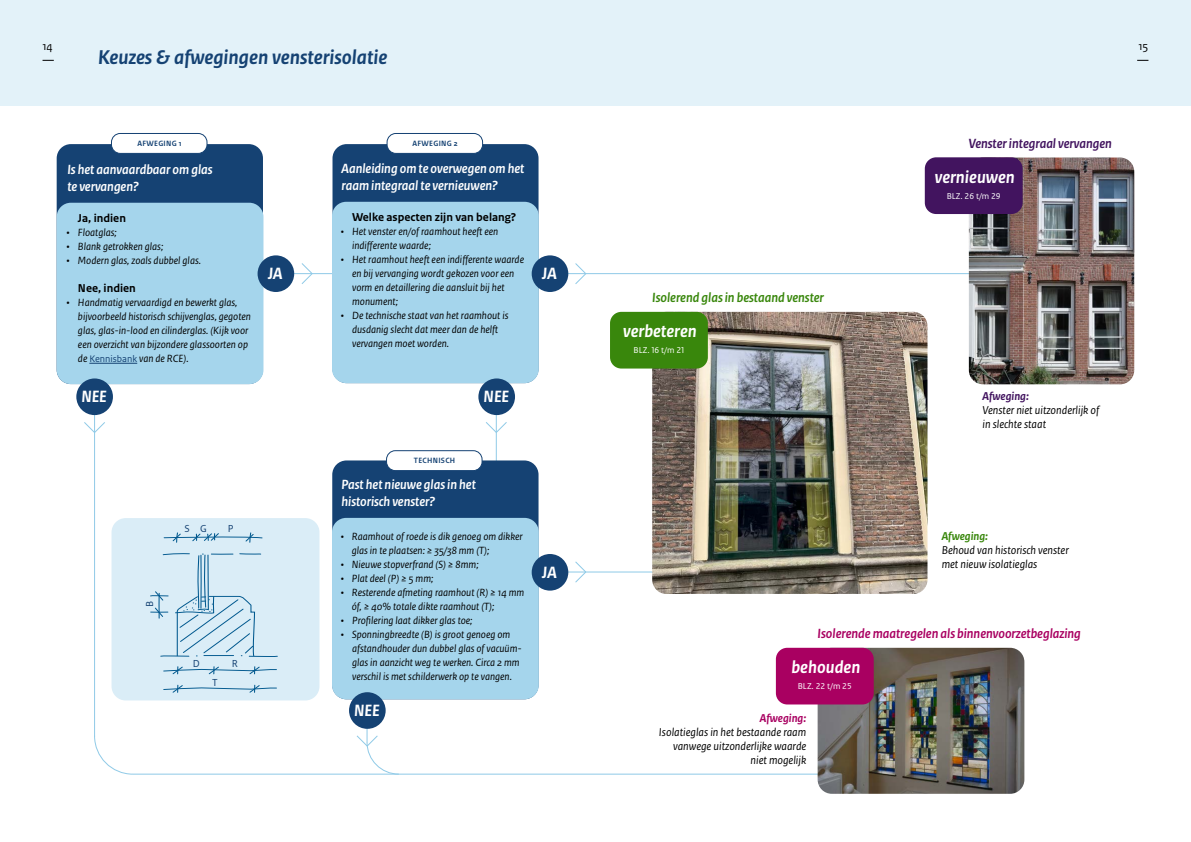
<style>
.page{position:relative;width:1191px;height:842px;background:#fff}
.page>*{position:absolute;margin:0;border:0;box-sizing:border-box;transform-origin:0 0}
.t1{font:italic 700 21px "Rijksoverheid Sans Text";color:#154273}
.t2{font:italic 700 18.2px "Rijksoverheid Sans Text";color:#fff}
.t3{font:italic 700 17.2px "Rijksoverheid Sans Text";color:#fff}
.t4{font:italic 700 14px/16.8px "Rijksoverheid Sans Heading";color:#fff}
.t5{font:italic 700 14px "Rijksoverheid Sans Heading";color:#a90061}
.t6{font:italic 700 14px "Rijksoverheid Sans Heading";color:#39870c}
.t7{font:italic 700 14px "Rijksoverheid Sans Heading";color:#42145f}
.t8{font:italic 12px/14px "Rijksoverheid Sans Text";color:#000}
.t9{font:700 12px "Rijksoverheid Sans Text";color:#000}
.t10{font:italic 700 12px "Rijksoverheid Sans Text";color:#42145f}
.t11{font:italic 700 12px "Rijksoverheid Sans Text";color:#39870c}
.t12{font:italic 700 12px "Rijksoverheid Sans Text";color:#a90061}
.t13{font:12px "Rijksoverheid Sans Text";color:#000}
.t14{font:italic 11px/14px "Rijksoverheid Sans Text";color:#000}
.t15{font:10.7px "Rijksoverheid Sans Text";color:#154273}
.t16{font:9px "Rijksoverheid Sans Text";color:#fff}
.t17{font:700 8.1px "Rijksoverheid Sans Heading";letter-spacing:.04em;color:#154273}
.s1{font-style:normal;font-size:10px;color:#154273}
</style>
<div class="page">
<div style="left:0;top:0;width:1191px;height:106px;background:#e3f2f9"></div>
<hr style="left:496px;top:383px;width:1px;height:82px;background:#8fcae7">
<hr style="left:540px;top:572px;width:118px;height:1px;background:#8fcae7">
<div style="left:111px;top:518px;width:208px;height:182px;background:#daedf7;border-radius:14px"></div>
<div style="left:332px;top:460px;width:206px;height:239px;background:#154273;border-radius:14px"></div>
<div style="left:332px;top:144px;width:206px;height:239px;background:#154273;border-radius:14px"></div>
<div style="left:57px;top:144px;width:206px;height:240px;background:#154273;border-radius:14px"></div>
<hr style="left:540px;top:273px;width:445px;height:1px;background:#8fcae7">
<img style="left:969px;top:158px;width:165px;height:226px">
<img style="left:652px;top:312px;width:275px;height:282px">
<hr style="left:291px;top:273px;width:44px;height:1px;background:#8fcae7">
<div style="left:332px;top:518px;width:207px;height:181px;background:#a5d5ec;border-radius:14px"></div>
<div style="left:332px;top:202px;width:207px;height:181px;background:#a5d5ec;border-radius:14px"></div>
<div style="left:57px;top:203px;width:206px;height:181px;background:#a5d5ec;border-radius:14px"></div>
<hr style="left:94px;top:400px;width:1px;height:336px;background:#8fcae7">
<hr style="left:133px;top:774px;width:761px;height:1px;background:#8fcae7">
<img style="left:817px;top:648px;width:207px;height:146px">
<hr style="left:89px;top:363px;width:48px;height:1px;background:#154273">
<div style="left:478px;top:378px;width:37px;height:37px;background:#154273;border-radius:50%"></div>
<svg style="left:94px;top:736px;width:39px;height:39px"></svg>
<div style="left:257px;top:255px;width:37px;height:37px;background:#154273;border-radius:50%"></div>
<div style="left:531px;top:255px;width:37px;height:37px;background:#154273;border-radius:50%"></div>
<div style="left:349px;top:692px;width:37px;height:37px;background:#154273;border-radius:50%"></div>
<div style="left:531px;top:554px;width:37px;height:37px;background:#154273;border-radius:50%"></div>
<div style="left:76px;top:378px;width:37px;height:37px;background:#154273;border-radius:50%"></div>
<div style="left:111px;top:133px;width:96px;height:20px;background:#fff;border-radius:9px"></div>
<div style="left:111px;top:133px;width:96px;height:21px;border:1px solid #154273;border-radius:9px"></div>
<div style="left:386px;top:451px;width:96px;height:20px;background:#fff;border-radius:9px"></div>
<div style="left:386px;top:450px;width:96px;height:21px;border:1px solid #154273;border-radius:9px"></div>
<div style="left:387px;top:133px;width:95px;height:20px;background:#fff;border-radius:9px"></div>
<div style="left:387px;top:133px;width:96px;height:21px;border:1px solid #154273;border-radius:9px"></div>
<div style="left:924px;top:157px;width:98px;height:57px;background:#42145f;border-radius:11px"></div>
<div style="left:610px;top:312px;width:98px;height:57px;background:#39870c;border-radius:11px"></div>
<div style="left:776px;top:648px;width:97px;height:56px;background:#a90061;border-radius:11px"></div>
<svg style="left:301px;top:263px;width:12px;height:21px"></svg>
<svg style="left:575px;top:263px;width:11px;height:21px"></svg>
<svg style="left:575px;top:561px;width:11px;height:22px"></svg>
<svg style="left:84px;top:422px;width:21px;height:11px"></svg>
<svg style="left:486px;top:421px;width:21px;height:12px"></svg>
<svg style="left:356px;top:721px;width:43px;height:54px"></svg>
<svg style="left:163px;top:666px;width:114px;height:9px"></svg>
<svg style="left:163px;top:684px;width:114px;height:9px"></svg>
<svg style="left:151px;top:553px;width:127px;height:104px"></svg>
<svg style="left:163px;top:532px;width:100px;height:11px"></svg>
<p class="t13" style="left:42px;top:39px;width:12px">14</p>
<p class="t13" style="left:1138px;top:39px;width:11px">15</p>
<h1 class="t1" style="left:98px;top:45px;width:291px">Keuzes &amp; afwegingen vensterisolatie</h1>
<p class="t17" style="left:137px;top:139px;width:46px">AFWEGING 1</p>
<p class="t17" style="left:412px;top:139px;width:47px">AFWEGING 2</p>
<p class="t4" style="left:67px;top:161px;width:147px">Is het aanvaardbaar om glas te vervangen?</p>
<p class="t9" style="left:78px;top:212px;width:49px">Ja, indien</p>
<p class="t14" style="left:67px;top:226px;width:52px">• Floatglas;</p>
<p class="t14" style="left:67px;top:240px;width:98px">• Blank getrokken glas;</p>
<p class="t14" style="left:67px;top:254px;width:136px">• Modern glas, zoals dubbel glas.</p>
<p class="t9" style="left:78px;top:282px;width:59px">Nee, indien</p>
<p class="t14" style="left:78px;top:296px;width:174px;text-indent:-11px">• Handmatig vervaardigd en bewerkt glas, bijvoorbeeld historisch schijvenglas, gegoten glas, glas-in-lood en cilinderglas. (Kijk voor een overzicht van bijzondere glassoorten op de <span class="s1">Kennisbank</span> van de RCE).</p>
<p class="t4" style="left:341px;top:160px;width:184px">Aanleiding om te overwegen om het raam integraal te vernieuwen?</p>
<p class="t9" style="left:352px;top:210px;width:166px">Welke aspecten zijn van belang?</p>
<p class="t14" style="left:352px;top:224px;width:148px;text-indent:-11px">• Het venster en/of raamhout heeft een indifferente waarde;</p>
<p class="t14" style="left:352px;top:252px;width:173px;text-indent:-11px">• Het raamhout heeft een indifferente waarde en bij vervanging wordt gekozen voor een vorm en detaillering die aansluit bij het monument;</p>
<p class="t14" style="left:352px;top:308px;width:158px;text-indent:-11px">• De technische staat van het raamhout is dusdanig slecht dat meer dan de helft vervangen moet worden.</p>
<h3 class="t3" style="left:268px;top:264px;width:16px">JA</h3>
<h3 class="t3" style="left:542px;top:264px;width:16px">JA</h3>
<h3 class="t3" style="left:81px;top:387px;width:27px">NEE</h3>
<h3 class="t3" style="left:483px;top:387px;width:27px">NEE</h3>
<p class="t15" style="left:144px;top:607px;width:8px;rotate:-90deg">B</p>
<p class="t15" style="left:184px;top:522px;width:24px">S G</p>
<p class="t15" style="left:228px;top:522px;width:7px">P</p>
<p class="t15" style="left:193px;top:657px;width:8px">D</p>
<p class="t15" style="left:212px;top:677px;width:7px">T</p>
<p class="t15" style="left:232px;top:657px;width:8px">R</p>
<p class="t17" style="left:414px;top:456px;width:43px">TECHNISCH</p>
<p class="t4" style="left:341px;top:476px;width:136px">Past het nieuwe glas in het historisch venster?</p>
<p class="t14" style="left:352px;top:530px;width:172px;text-indent:-11px">• Raamhout of roede is dik genoeg om dikker glas in te plaatsen: ≥ 35/38 mm (T);</p>
<p class="t14" style="left:341px;top:558px;width:139px">• Nieuwe stopverfrand (S) ≥ 8mm;</p>
<p class="t14" style="left:341px;top:572px;width:94px">• Plat deel (P) ≥ 5 mm;</p>
<p class="t14" style="left:352px;top:586px;width:174px;text-indent:-11px">• Resterende afmeting raamhout (R) ≥ 14 mm óf, ≥ 40% totale dikte raamhout (T);</p>
<p class="t14" style="left:341px;top:614px;width:133px">• Profilering laat dikker glas toe;</p>
<p class="t14" style="left:352px;top:628px;width:171px;text-indent:-11px">• Sponningbreedte (B) is groot genoeg om afstandhouder dun dubbel glas of vacuüm&shy;glas in aanzicht weg te werken. Circa 2 mm verschil is met schilderwerk op te vangen.</p>
<h3 class="t3" style="left:354px;top:700px;width:27px">NEE</h3>
<h3 class="t3" style="left:542px;top:562px;width:16px">JA</h3>
<p class="t7" style="left:969px;top:136px;width:145px">Venster integraal vervangen</p>
<p class="t6" style="left:652px;top:290px;width:173px">Isolerend glas in bestaand venster</p>
<h2 class="t2" style="left:623px;top:321px;width:75px">verbeteren</h2>
<p class="t16" style="left:633px;top:345px;width:52px">BLZ. 16 t/m 21</p>
<h2 class="t2" style="left:935px;top:166px;width:81px">vernieuwen</h2>
<p class="t16" style="left:946px;top:191px;width:56px">BLZ. 26 t/m 29</p>
<p class="t10" style="left:982px;top:389px;width:48px">Afweging:</p>
<p class="t8" style="left:982px;top:403px;width:118px">Venster niet uitzonderlijk of in slechte staat</p>
<p class="t11" style="left:941px;top:529px;width:48px">Afweging:</p>
<p class="t8" style="left:941px;top:543px;width:129px">Behoud van historisch venster met nieuw isolatieglas</p>
<p class="t5" style="left:817px;top:626px;width:265px">Isolerende maatregelen als binnenvoorzetbeglazing</p>
<h2 class="t2" style="left:791px;top:657px;width:70px">behouden</h2>
<p class="t16" style="left:797px;top:681px;width:56px">BLZ. 22 t/m 25</p>
<p class="t12" style="left:760px;top:711px;width:48px">Afweging:</p>
<p class="t8" style="left:659px;top:725px;width:149px;text-align:right">Isolatieglas in het bestaande raam vanwege uitzonderlijke waarde niet mogelijk</p>
</div>
